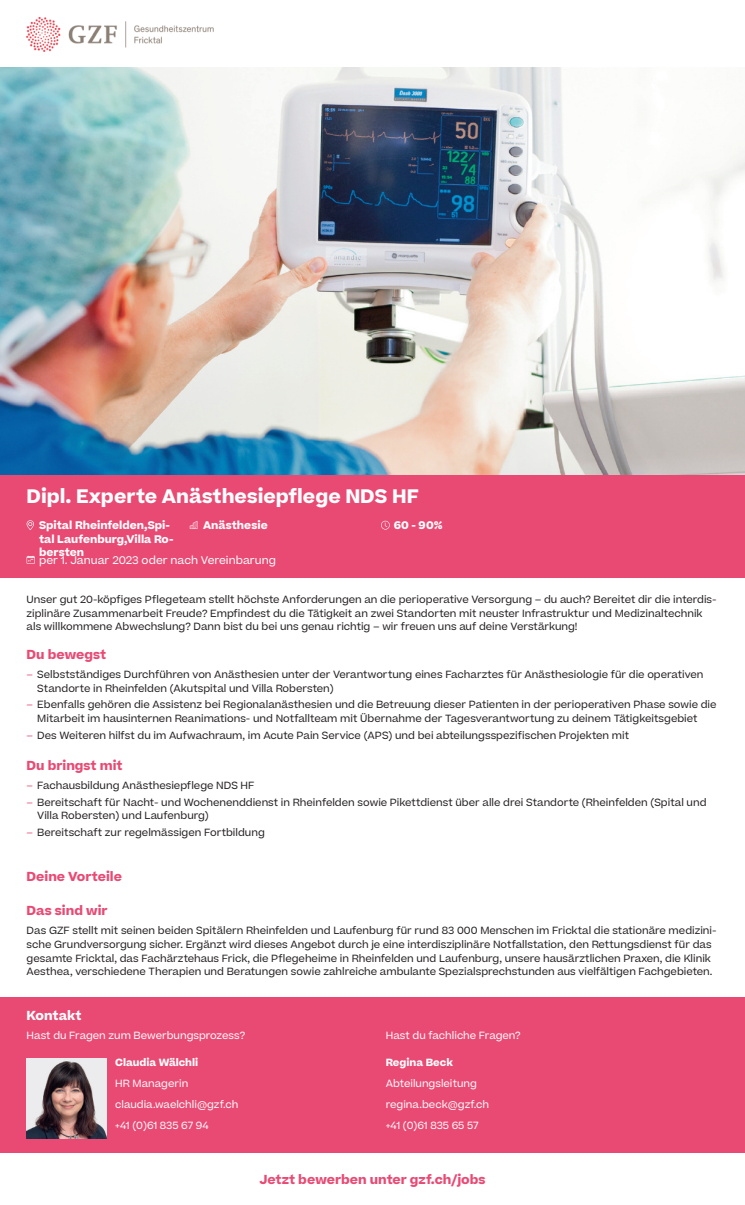
<style>
.page{position:relative;width:745px;height:1205px;background:#fff}
.page>*{position:absolute;margin:0;border:0;box-sizing:border-box;transform-origin:0 0}
.t1{font:700 18.75px "Beatrice";color:#fff}
.t2{font:700 12.5px "Beatrice";color:#e94a74}
.t3{font:700 12.5px "Beatrice";color:#fff}
.t4{font:700 10.62px/13.8px "Beatrice";color:#fff}
.t5{font:10.62px "Beatrice";color:#fff}
.t6{font:10px/13.8px "Beatrice";color:#231f20}
.t7{font:10px/20.9px "Beatrice";color:#fff}
.t8{font:700 10px "Beatrice";color:#fff}
.s1{color:#e94a74}
</style>
<div class="page">
<img style="left:27px;top:18px;width:186px;height:34px">
<img style="left:0;top:67px;width:744px;height:408px">
<div style="left:0;top:475px;width:744px;height:103px;background:#e94a74"></div>
<div style="left:0;top:996px;width:744px;height:156px;background:#e94a74"></div>
<img style="left:27px;top:1058px;width:79px;height:79px">
<svg style="left:27px;top:520px;width:7px;height:10px"></svg>
<svg style="left:190px;top:521px;width:7px;height:8px"></svg>
<svg style="left:381px;top:520px;width:8px;height:9px"></svg>
<svg style="left:27px;top:555px;width:8px;height:9px"></svg>
<h1 class="t1" style="left:27px;top:488px;width:393px">Dipl. Experte Anästhesiepflege NDS HF</h1>
<p class="t4" style="left:39px;top:519px;width:136px">Spital Rheinfelden,Spi&shy;tal Laufenburg,Villa Ro&shy;bersten</p>
<p class="t4" style="left:203px;top:519px;width:66px">Anästhesie</p>
<p class="t4" style="left:393px;top:519px;width:50px">60 - 90%</p>
<p class="t5" style="left:39px;top:555px;width:238px">per 1. Januar 2023 oder nach Vereinbarung</p>
<p class="t6" style="left:27px;top:593px;width:691px">Unser gut 20-köpfiges Pflegeteam stellt höchste Anforderungen an die perioperative Versorgung – du auch? Bereitet dir die interdis&shy;ziplinäre Zusammenarbeit Freude? Empfindest du die Tätigkeit an zwei Standorten mit neuster Infrastruktur und Medizinaltechnik als willkommene Abwechslung? Dann bist du bei uns genau richtig – wir freuen uns auf deine Verstärkung!</p>
<p class="t2" style="left:27px;top:649px;width:81px">Du bewegst</p>
<p class="t6" style="left:37px;top:668px;width:667px;text-indent:-11px"><span class="s1">–</span> Selbstständiges Durchführen von Anästhesien unter der Verantwortung eines Facharztes für Anästhesiologie für die operativen<br>Standorte in Rheinfelden (Akutspital und Villa Robersten)</p>
<p class="t6" style="left:37px;top:698px;width:680px;text-indent:-11px"><span class="s1">–</span> Ebenfalls gehören die Assistenz bei Regionalanästhesien und die Betreuung dieser Patienten in der perioperativen Phase sowie die<br>Mitarbeit im hausinternen Reanimations- und Notfallteam mit Übernahme der Tagesverantwortung zu deinem Tätigkeitsgebiet</p>
<p class="t6" style="left:27px;top:728px;width:603px"><span class="s1">–</span> Des Weiteren hilfst du im Aufwachraum, im Acute Pain Service (APS) und bei abteilungsspezifischen Projekten mit</p>
<p class="t2" style="left:27px;top:760px;width:97px">Du bringst mit</p>
<p class="t6" style="left:27px;top:779px;width:229px"><span class="s1">–</span> Fachausbildung Anästhesiepflege NDS HF</p>
<p class="t6" style="left:37px;top:795px;width:670px;text-indent:-11px"><span class="s1">–</span> Bereitschaft für Nacht- und Wochenenddienst in Rheinfelden sowie Pikettdienst über alle drei Standorte (Rheinfelden (Spital und<br>Villa Robersten) und Laufenburg)</p>
<p class="t6" style="left:27px;top:825px;width:239px"><span class="s1">–</span> Bereitschaft zur regelmässigen Fortbildung</p>
<p class="t2" style="left:27px;top:870px;width:97px">Deine Vorteile</p>
<p class="t2" style="left:27px;top:905px;width:82px">Das sind wir</p>
<p class="t6" style="left:27px;top:924px;width:691px">Das GZF stellt mit seinen beiden Spitälern Rheinfelden und Laufenburg für rund 83 000 Menschen im Fricktal die stationäre medizini&shy;sche Grundversorgung sicher. Ergänzt wird dieses Angebot durch je eine interdisziplinäre Notfallstation, den Rettungsdienst für das gesamte Fricktal, das Fachärztehaus Frick, die Pflegeheime in Rheinfelden und Laufenburg, unsere hausärztlichen Praxen, die Klinik Aesthea, verschiedene Therapien und Beratungen sowie zahlreiche ambulante Spezialsprechstunden aus vielfältigen Fachgebieten.</p>
<p class="t3" style="left:27px;top:1010px;width:56px">Kontakt</p>
<p class="t7" style="left:27px;top:1025px;width:220px">Hast du Fragen zum Bewerbungsprozess?</p>
<p class="t7" style="left:385px;top:1025px;width:136px">Hast du fachliche Fragen?</p>
<p class="t8" style="left:115px;top:1057px;width:84px">Claudia Wälchli</p>
<p class="t7" style="left:115px;top:1073px;width:125px">HR Managerin claudia.waelchli@gzf.ch +41 (0)61 835 67 94</p>
<p class="t8" style="left:385px;top:1057px;width:69px">Regina Beck</p>
<p class="t7" style="left:385px;top:1073px;width:105px">Abteilungsleitung regina.beck@gzf.ch +41 (0)61 835 65 57</p>
<p class="t2" style="left:259px;top:1173px;width:228px">Jetzt bewerben unter gzf.ch/jobs</p>
</div>
